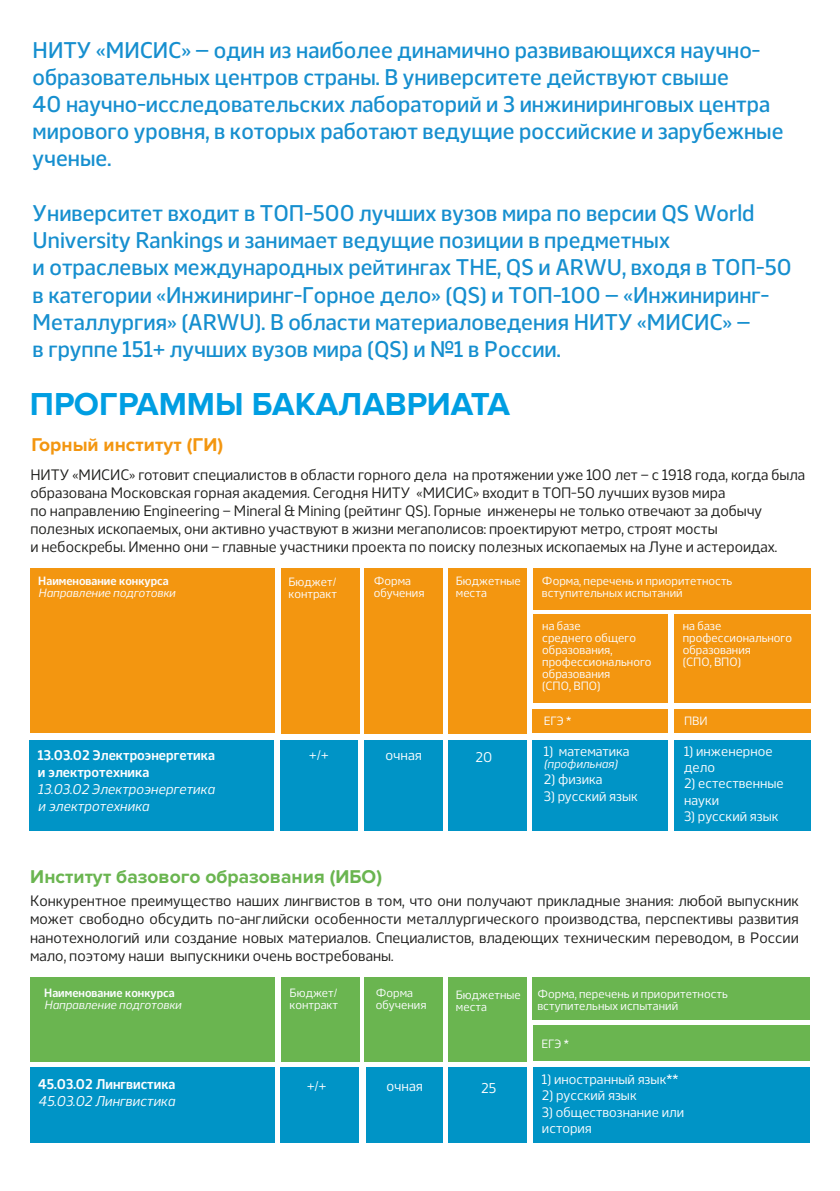
<style>
.page{position:relative;width:840px;height:1191px;background:#fff}
.page>*{position:absolute;margin:0;border:0;box-sizing:border-box;transform-origin:0 0}
.t1{font:700 33px "Proxima Nova";color:#009ee2}
.t2{font:500 22.6px/27.2px "Webnar";color:#168fcf}
.t3{font:700 19.2px "Proxima Nova";color:#6ab550}
.t4{font:700 19.2px "Proxima Nova";color:#f39610}
.t5{font:15px/18.2px "Webnar";color:#1d1d1b}
.t6{font:600 14.2px "Webnar";color:#fcfdff}
.t7{font:italic 14.2px "Webnar";color:#fcfdff}
.t8{font:14.2px "Webnar";color:#fcfdff}
.t9{font:600 14px/16.8px "Webnar";color:#fcfdff}
.t10{font:italic 14px/16.8px "Webnar";color:#fcfdff}
.t11{font:14px "Webnar";color:#fcfdff}
.t12{font:13.8px/16.4px "Webnar";color:#fcfdff}
.t13{font:12px/12px "Webnar";color:#fcfdff}
.t14{font:italic 12px "Webnar";color:#fcfdff}
.t15{font:600 12px "Webnar";color:#fcfdff}
</style>
<div class="page">
<div style="left:30px;top:740px;width:244px;height:90px;background:#0094c6"></div>
<div style="left:280px;top:740px;width:78px;height:90px;background:#0094c6"></div>
<div style="left:532px;top:614px;width:135px;height:88px;background:#f39610"></div>
<div style="left:532px;top:709px;width:135px;height:24px;background:#f39610"></div>
<div style="left:532px;top:740px;width:135px;height:90px;background:#0094c6"></div>
<div style="left:673px;top:614px;width:136px;height:88px;background:#f39610"></div>
<div style="left:30px;top:568px;width:244px;height:164px;background:#f39610"></div>
<div style="left:281px;top:568px;width:78px;height:165px;background:#f39610"></div>
<div style="left:532px;top:568px;width:277px;height:42px;background:#f39610"></div>
<div style="left:673px;top:709px;width:136px;height:24px;background:#f39610"></div>
<div style="left:364px;top:740px;width:78px;height:90px;background:#0094c6"></div>
<div style="left:364px;top:568px;width:78px;height:165px;background:#f39610"></div>
<div style="left:448px;top:740px;width:78px;height:90px;background:#0094c6"></div>
<div style="left:448px;top:568px;width:78px;height:165px;background:#f39610"></div>
<div style="left:673px;top:740px;width:136px;height:90px;background:#0094c6"></div>
<div style="left:30px;top:1067px;width:244px;height:75px;background:#0094c6"></div>
<div style="left:281px;top:1067px;width:78px;height:75px;background:#0094c6"></div>
<div style="left:532px;top:1025px;width:277px;height:36px;background:#6ab550"></div>
<div style="left:532px;top:1067px;width:277px;height:75px;background:#0094c6"></div>
<div style="left:30px;top:976px;width:244px;height:85px;background:#6ab550"></div>
<div style="left:281px;top:976px;width:78px;height:85px;background:#6ab550"></div>
<div style="left:532px;top:976px;width:277px;height:43px;background:#6ab550"></div>
<div style="left:366px;top:1067px;width:76px;height:75px;background:#0094c6"></div>
<div style="left:364px;top:976px;width:78px;height:85px;background:#6ab550"></div>
<div style="left:448px;top:1067px;width:78px;height:75px;background:#0094c6"></div>
<div style="left:448px;top:976px;width:78px;height:85px;background:#6ab550"></div>
<p class="t2" style="left:33px;top:34px;width:752px">НИТУ «МИСИС» — один из наиболее динамично развивающихся научно&shy;образовательных центров страны. В университете действуют свыше<br>40 научно-исследовательских лабораторий и 3 инжиниринговых центра мирового уровня, в которых работают ведущие российские и зарубежные ученые.</p>
<p class="t2" style="left:33px;top:198px;width:760px">Университет входит в ТОП-500 лучших вузов мира по версии QS World University Rankings и занимает ведущие позиции в предметных<br>и отраслевых международных рейтингах THE, QS и ARWU, входя в ТОП-50 в категории «Инжиниринг-Горное дело» (QS) и ТОП-100 — «Инжиниринг-Металлургия» (ARWU). В области материаловедения НИТУ «МИСИС» —<br>в группе 151+ лучших вузов мира (QS) и №1 в России.</p>
<h1 class="t1" style="left:30px;top:385px;width:481px">ПРОГРАММЫ БАКАЛАВРИАТА</h1>
<p class="t4" style="left:31px;top:433px;width:193px">Горный институт (ГИ)</p>
<p class="t5" style="left:30px;top:464px;width:776px">НИТУ «МИСИС» готовит специалистов в области горного дела на протяжении уже 100 лет – с 1918 года, когда была образована Московская горная академия. Сегодня НИТУ «МИСИС» входит в ТОП-50 лучших вузов мира<br>по направлению Engineering – Mineral &amp; Mining (рейтинг QS). Горные инженеры не только отвечают за добычу полезных ископаемых, они активно участвуют в жизни мегаполисов: проектируют метро, строят мосты<br>и небоскребы. Именно они – главные участники проекта по поиску полезных ископаемых на Луне и астероидах.</p>
<p class="t15" style="left:38px;top:571px;width:132px">Наименование конкурса</p>
<p class="t14" style="left:38px;top:583px;width:138px">Направление подготовки</p>
<p class="t13" style="left:288px;top:574px;width:50px">Бюджет/ контракт</p>
<p class="t13" style="left:541px;top:574px;width:192px">Форма, перечень и приоритетность вступительных испытаний</p>
<p class="t13" style="left:542px;top:619px;width:111px">на базе<br>среднего общего образования, профессионального образования<br>(СПО, ВПО)</p>
<p class="t13" style="left:543px;top:714px;width:29px">ЕГЭ *</p>
<p class="t13" style="left:683px;top:714px;width:25px">ПВИ</p>
<p class="t13" style="left:455px;top:574px;width:66px">Бюджетные места</p>
<p class="t13" style="left:373px;top:574px;width:52px">Форма обучения</p>
<p class="t13" style="left:682px;top:619px;width:111px">на базе профессионального образования<br>(СПО, ВПО)</p>
<p class="t9" style="left:38px;top:746px;width:178px">13.03.02 Электроэнергетика и электротехника</p>
<p class="t10" style="left:38px;top:779px;width:178px">13.03.02 Электроэнергетика и электротехника</p>
<p class="t11" style="left:309px;top:744px;width:21px">+/+</p>
<p class="t11" style="left:385px;top:744px;width:38px">очная</p>
<p class="t3" style="left:30px;top:865px;width:353px">Институт базового образования (ИБО)</p>
<p class="t11" style="left:475px;top:746px;width:18px">20</p>
<p class="t12" style="left:543px;top:741px;width:87px">1) математика</p>
<p class="t14" style="left:543px;top:754px;width:75px">(профильная)</p>
<p class="t12" style="left:543px;top:770px;width:60px">2) физика</p>
<p class="t12" style="left:543px;top:786px;width:95px">3) русский язык</p>
<p class="t12" style="left:683px;top:741px;width:90px">1) инженерное дело</p>
<p class="t12" style="left:683px;top:774px;width:101px">2) естественные науки</p>
<p class="t12" style="left:683px;top:807px;width:96px">3) русский язык</p>
<p class="t5" style="left:30px;top:890px;width:770px;text-align:justify">Конкурентное преимущество наших лингвистов в том, что они получают прикладные знания: любой выпускник может свободно обсудить по-английски особенности металлургического производства, перспективы развития нанотехнологий или создание новых материалов. Специалистов, владеющих техническим переводом, в России мало, поэтому наши выпускники очень востребованы.</p>
<p class="t15" style="left:44px;top:983px;width:132px">Наименование конкурса</p>
<p class="t14" style="left:44px;top:995px;width:138px">Направление подготовки</p>
<p class="t13" style="left:289px;top:986px;width:50px">Бюджет/ контракт</p>
<p class="t13" style="left:537px;top:987px;width:192px">Форма, перечень и приоритетность вступительных испытаний</p>
<p class="t13" style="left:541px;top:1037px;width:29px">ЕГЭ *</p>
<p class="t6" style="left:38px;top:1073px;width:139px">45.03.02 Лингвистика</p>
<p class="t7" style="left:38px;top:1090px;width:138px">45.03.02 Лингвистика</p>
<p class="t13" style="left:375px;top:986px;width:52px">Форма обучения</p>
<p class="t13" style="left:455px;top:988px;width:66px">Бюджетные места</p>
<p class="t12" style="left:541px;top:1069px;width:138px">1) иностранный язык**</p>
<p class="t12" style="left:541px;top:1086px;width:96px">2) русский язык</p>
<p class="t12" style="left:541px;top:1102px;width:144px">3) обществознание или история</p>
<p class="t8" style="left:307px;top:1074px;width:21px">+/+</p>
<p class="t8" style="left:481px;top:1077px;width:17px">25</p>
<p class="t8" style="left:386px;top:1075px;width:38px">очная</p>
</div>
